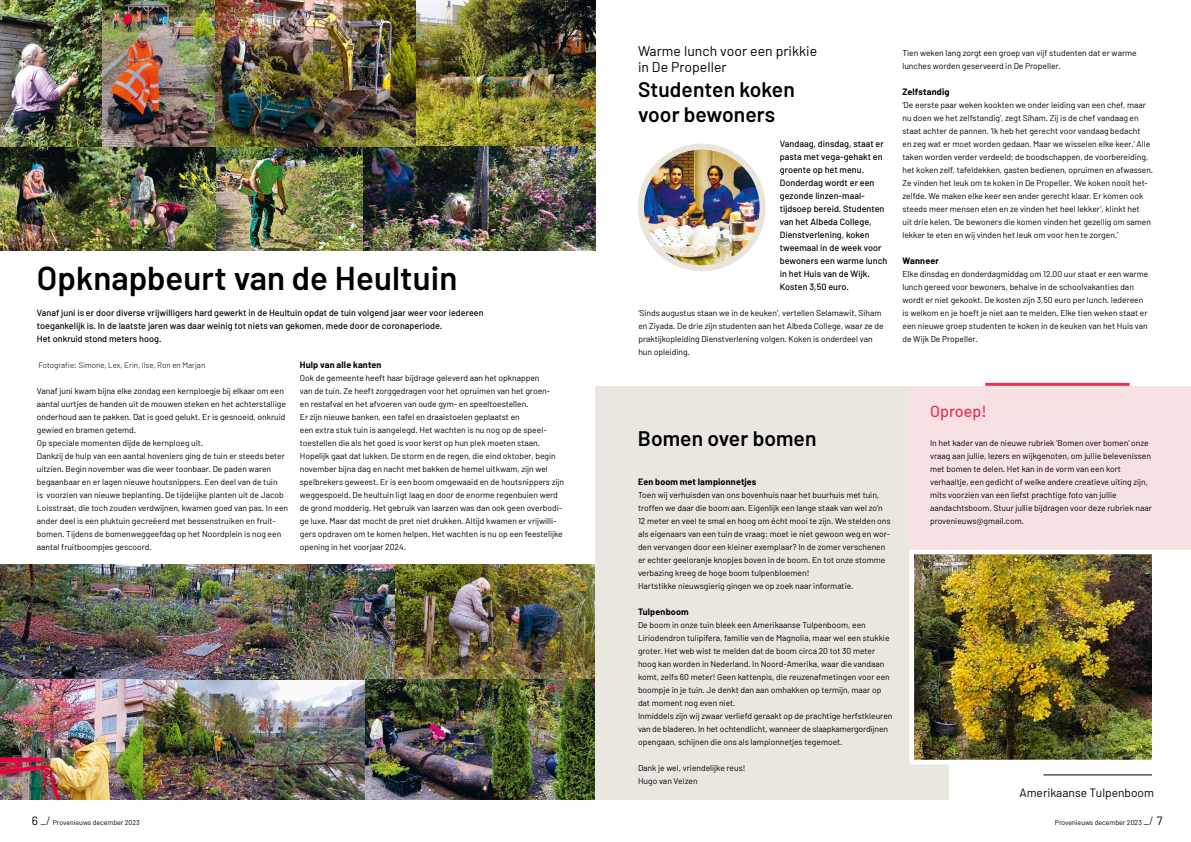
<style>
.page{position:relative;width:1191px;height:842px;background:#fff}
.page>*{position:absolute;margin:0;border:0;box-sizing:border-box;transform-origin:0 0}
.t1{font:600 33px "Barlow";letter-spacing:.005em;color:#000}
.t2{font:600 21px/25.2px "Barlow";letter-spacing:.005em;color:#000}
.t3{font:500 16px "Barlow";letter-spacing:.005em;color:#e73353}
.t4{font:14px/16px "Barlow";letter-spacing:.005em;color:#000}
.t5{font:12px "Barlow";color:#000}
.t6{font:500 9px/13px "Barlow";letter-spacing:.005em;color:#000}
.t7{font:700 9px "Barlow";letter-spacing:.02em;color:#000}
.t8{font:8.5px/13px "Barlow";color:#000}
.t9{font:300 8px "Barlow";color:#000}
.t10{font:7px "Barlow";color:#000}
.s1{font-size:12px}
.s2{font-weight:300;font-size:12px}
</style>
<div class="page">
<img style="left:142px;top:680px;width:223px;height:119px">
<img style="left:101px;top:0;width:494px;height:147px">
<img style="left:0;top:147px;width:363px;height:104px">
<img style="left:363px;top:147px;width:232px;height:104px">
<img style="left:0;top:565px;width:595px;height:115px">
<img style="left:0;top:680px;width:142px;height:119px">
<img style="left:0;top:0;width:101px;height:147px">
<img style="left:365px;top:680px;width:230px;height:119px">
<img style="left:641px;top:147px;width:121px;height:120px">
<div style="left:638px;top:144px;width:127px;height:127px;border:6px solid #e9e4dc;border-radius:50%"></div>
<div style="left:595px;top:386px;width:353px;height:413px;background:#e9e7e0"></div>
<img style="left:915px;top:556px;width:235px;height:202px">
<div style="left:909px;top:550px;width:247px;height:214px;border:5px solid #fff"></div>
<hr style="left:1043px;top:775px;width:109px;height:1px;background:#000">
<div style="left:909px;top:386px;width:282px;height:164px;background:#f8e1e3"></div>
<hr style="left:985px;top:383px;width:144px;height:3px;background:#e73353">
<h1 class="t1" style="left:37px;top:257px;width:422px">Opknapbeurt van de Heultuin</h1>
<p class="t6" style="left:37px;top:306px;width:448px">Vanaf juni is er door diverse vrijwilligers hard gewerkt in de Heultuin opdat de tuin volgend jaar weer voor iedereen toegankelijk is. In de laatste jaren was daar weinig tot niets van gekomen, mede door de coronaperiode.<br>Het onkruid stond meters hoog.</p>
<p class="t9" style="left:39px;top:360px;width:168px">Fotografie: Simone, Lex, Erin, Ilse, Ron en Marjan</p>
<p class="t8" style="left:37px;top:384px;width:253px">Vanaf juni kwam bijna elke zondag een kernploegje bij elkaar om een aantal uurtjes de handen uit de mouwen steken en het achterstallige onderhoud aan te pakken. Dat is goed gelukt. Er is gesnoeid, onkruid gewied en bramen getemd.<br>Op speciale momenten dijde de kernploeg uit.<br>Dankzij de hulp van een aantal hoveniers ging de tuin er steeds beter uitzien. Begin november was die weer toonbaar. De paden waren begaanbaar en er lagen nieuwe houtsnippers. Een deel van de tuin<br>is voorzien van nieuwe beplanting. De tijdelijke planten uit de Jacob Loisstraat, die toch zouden verdwijnen, kwamen goed van pas. In een ander deel is een pluktuin gecreëerd met bessenstruiken en fruit&shy;bomen. Tijdens de bomenweggeefdag op het Noordplein is nog een aantal fruitboompjes gescoord.</p>
<p class="t7" style="left:300px;top:359px;width:83px">Hulp van alle kanten</p>
<p class="t8" style="left:300px;top:371px;width:266px">Ook de gemeente heeft haar bijdrage geleverd aan het opknappen<br>van de tuin. Ze heeft zorggedragen voor het opruimen van het groen-<br>en restafval en het afvoeren van oude gym- en speeltoestellen.<br>Er zijn nieuwe banken, een tafel en draaistoelen geplaatst en<br>een extra stuk tuin is aangelegd. Het wachten is nu nog op de speel&shy;toestellen die als het goed is voor kerst op hun plek moeten staan.<br>Hopelijk gaat dat lukken. De storm en de regen, die eind oktober, begin november bijna dag en nacht met bakken de hemel uitkwam, zijn wel spelbrekers geweest. Er is een boom omgewaaid en de houtsnippers zijn weggespoeld. De heultuin ligt laag en door de enorme regenbuien werd de grond modderig. Het gebruik van laarzen was dan ook geen overbodi&shy;ge luxe. Maar dat mocht de pret niet drukken. Altijd kwamen er vrijwilli&shy;gers opdraven om te komen helpen. Het wachten is nu op een feestelijke opening in het voorjaar 2024.</p>
<h3 class="t4" style="left:638px;top:42px;width:181px">Warme lunch voor een prikkie in De Propeller</h3>
<h2 class="t2" style="left:638px;top:76px;width:158px">Studenten koken voor bewoners</h2>
<p class="t6" style="left:780px;top:137px;width:109px">Vandaag, dinsdag, staat er pasta met vega-gehakt en groente op het menu.<br>Donderdag wordt er een gezonde linzen-maal&shy;tijdsoep bereid. Studenten van het Albeda College,<br>Dienstverlening, koken tweemaal in de week voor bewoners een warme lunch in het Huis van de Wijk.<br>Kosten 3,50 euro.</p>
<p class="t8" style="left:638px;top:306px;width:247px">‘Sinds augustus staan we in de keuken’, vertellen Selamawit, Siham en Ziyada. De drie zijn studenten aan het Albeda College, waar ze de praktijkopleiding Dienstverlening volgen. Koken is onderdeel van hun opleiding.</p>
<p class="t8" style="left:902px;top:46px;width:236px">Tien weken lang zorgt een groep van vijf studenten dat er warme lunches worden geserveerd in De Propeller.</p>
<p class="t7" style="left:902px;top:86px;width:49px">Zelfstandig</p>
<p class="t8" style="left:902px;top:98px;width:252px">‘De eerste paar weken kookten we onder leiding van een chef, maar nu doen we het zelfstandig’, zegt Siham. Zij is de chef vandaag en staat achter de pannen. ‘Ik heb het gerecht voor vandaag bedacht<br>en zeg wat er moet worden gedaan. Maar we wisselen elke keer.’ Alle taken worden verder verdeeld; de boodschappen, de voorbereiding, het koken zelf, tafeldekken, gasten bedienen, opruimen en afwassen.<br>Ze vinden het leuk om te koken in De Propeller. ‘We koken nooit het&shy;zelfde. We maken elke keer een ander gerecht klaar. Er komen ook steeds meer mensen eten en ze vinden het heel lekker’, klinkt het<br>uit drie kelen. ‘De bewoners die komen vinden het gezellig om samen lekker te eten en wij vinden het leuk om voor hen te zorgen.’</p>
<p class="t7" style="left:902px;top:255px;width:38px">Wanneer</p>
<p class="t8" style="left:902px;top:267px;width:247px">Elke dinsdag en donderdagmiddag om 12.00 uur staat er een warme lunch gereed voor bewoners, behalve in de schoolvakanties dan wordt er niet gekookt. De kosten zijn 3,50 euro per lunch. Iedereen is welkom en je hoeft je niet aan te melden. Elke tien weken staat er een nieuwe groep studenten te koken in de keuken van het Huis van de Wijk De Propeller.</p>
<h2 class="t2" style="left:638px;top:425px;width:180px">Bomen over bomen</h2>
<p class="t7" style="left:638px;top:476px;width:120px">Een boom met lampionnetjes</p>
<p class="t8" style="left:638px;top:488px;width:254px">Toen wij verhuisden van ons bovenhuis naar het buurhuis met tuin, troffen we daar die boom aan. Eigenlijk een lange staak van wel zo’n 12 meter en veel te smal en hoog om écht mooi te zijn. We stelden ons als eigenaars van een tuin de vraag: moet ie niet gewoon weg en wor&shy;den vervangen door een kleiner exemplaar? In de zomer verschenen er echter geeloranje knopjes boven in de boom. En tot onze stomme verbazing kreeg de hoge boom tulpenbloemen!<br>Hartstikke nieuwsgierig gingen we op zoek naar informatie.</p>
<p class="t7" style="left:638px;top:606px;width:52px">Tulpenboom</p>
<p class="t8" style="left:638px;top:618px;width:256px">De boom in onze tuin bleek een Amerikaanse Tulpenboom, een Liriodendron tulipifera, familie van de Magnolia, maar wel een stukkie groter. Het web wist te melden dat de boom circa 20 tot 30 meter hoog kan worden in Nederland. In Noord-Amerika, waar die vandaan komt, zelfs 60 meter! Geen kattenpis, die reuzenafmetingen voor een boompje in je tuin. Je denkt dan aan omhakken op termijn, maar op dat moment nog even niet.<br>Inmiddels zijn wij zwaar verliefd geraakt op de prachtige herfstkleuren van de bladeren. In het ochtendlicht, wanneer de slaapkamergordijnen opengaan, schijnen die ons als lampionnetjes tegemoet.</p>
<p class="t8" style="left:638px;top:761px;width:109px">Dank je wel, vriendelijke reus!<br>Hugo van Velzen</p>
<h3 class="t3" style="left:930px;top:402px;width:58px">Oproep!</h3>
<p class="t8" style="left:930px;top:436px;width:223px">In het kader van de nieuwe rubriek ‘Bomen over bomen’ onze vraag aan jullie, lezers en wijkgenoten, om jullie belevenissen met bomen te delen. Het kan in de vorm van een kort verhaaltje, een gedicht of welke andere creatieve uiting zijn, mits voorzien van een liefst prachtige foto van jullie aandachtsboom. Stuur jullie bijdragen voor deze rubriek naar provenieuws@gmail.com.</p>
<h3 class="t5" style="left:1019px;top:785px;width:136px">Amerikaanse Tulpenboom</h3>
<p class="t10" style="left:32px;top:818px;width:109px"><span class="s1">6</span> <span class="s2">_/</span> Provenieuws december 2023</p>
<p class="t10" style="left:1054px;top:818px;width:109px">Provenieuws december 2023 <span class="s2">_/</span> <span class="s1">7</span></p>
</div>
